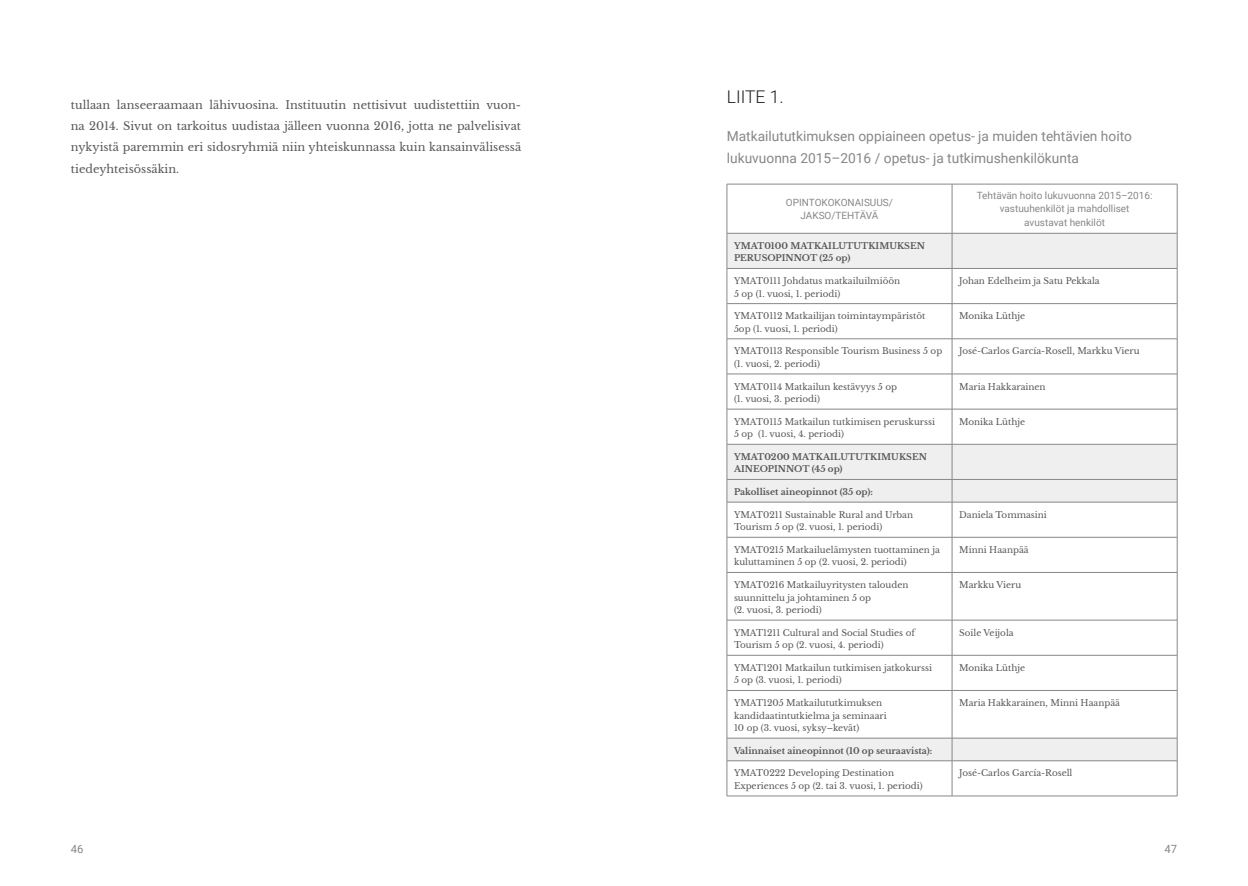
<style>
.page{position:relative;width:1248px;height:886px;background:#fff}
.page>*{position:absolute;margin:0;border:0;box-sizing:border-box;transform-origin:0 0}
.Iso_otsikko{font:300 17.5px "Roboto";color:#1d1d1b}
.Iso_otsikko-2{font:13.75px/21.2px "Roboto";color:#878787}
.Leipateksti{font:11.25px/21.2px "Libre Baskerville";color:#575756;text-align:justify}
.t1{font:11.25px "Roboto";color:#878787}
.Väliotsikko{font:10px/13.8px "Roboto";color:#878787;text-align:center}
.taulukko_nimi{font:8.75px/12.5px "Libre Baskerville";color:#575756}
.taulukko_nimi-2{font:700 8.75px/12.5px "Libre Baskerville";color:#575756}
</style>
<div class="page">
<svg style="left:727px;top:234px;width:449px;height:526px"></svg>
<hr style="left:726px;top:184px;width:1px;height:49px;background:#878787">
<hr style="left:726px;top:233px;width:1px;height:35px;background:#878787">
<hr style="left:726px;top:269px;width:1px;height:34px;background:#878787">
<hr style="left:726px;top:304px;width:1px;height:35px;background:#878787">
<hr style="left:726px;top:339px;width:1px;height:35px;background:#878787">
<hr style="left:726px;top:374px;width:1px;height:35px;background:#878787">
<hr style="left:726px;top:409px;width:1px;height:35px;background:#878787">
<hr style="left:726px;top:444px;width:1px;height:35px;background:#878787">
<svg style="left:726px;top:480px;width:1px;height:22px"></svg>
<hr style="left:726px;top:502px;width:1px;height:35px;background:#878787">
<hr style="left:726px;top:537px;width:1px;height:35px;background:#878787">
<hr style="left:726px;top:572px;width:1px;height:48px;background:#878787">
<hr style="left:726px;top:620px;width:1px;height:35px;background:#878787">
<hr style="left:726px;top:655px;width:1px;height:35px;background:#878787">
<hr style="left:726px;top:690px;width:1px;height:48px;background:#878787">
<svg style="left:726px;top:739px;width:1px;height:21px"></svg>
<hr style="left:726px;top:761px;width:1px;height:35px;background:#878787">
<hr style="left:951px;top:184px;width:1px;height:49px;background:#878787">
<hr style="left:951px;top:233px;width:1px;height:35px;background:#878787">
<hr style="left:951px;top:269px;width:1px;height:34px;background:#878787">
<hr style="left:951px;top:304px;width:1px;height:35px;background:#878787">
<hr style="left:951px;top:339px;width:1px;height:35px;background:#878787">
<hr style="left:951px;top:374px;width:1px;height:35px;background:#878787">
<hr style="left:951px;top:409px;width:1px;height:35px;background:#878787">
<hr style="left:951px;top:444px;width:1px;height:35px;background:#878787">
<svg style="left:951px;top:480px;width:1px;height:22px"></svg>
<hr style="left:951px;top:502px;width:1px;height:35px;background:#878787">
<hr style="left:951px;top:537px;width:1px;height:35px;background:#878787">
<hr style="left:951px;top:572px;width:1px;height:48px;background:#878787">
<hr style="left:951px;top:620px;width:1px;height:35px;background:#878787">
<hr style="left:951px;top:655px;width:1px;height:35px;background:#878787">
<hr style="left:951px;top:690px;width:1px;height:48px;background:#878787">
<svg style="left:951px;top:739px;width:1px;height:21px"></svg>
<hr style="left:951px;top:761px;width:1px;height:35px;background:#878787">
<hr style="left:726px;top:184px;width:225px;height:1px;background:#878787">
<hr style="left:726px;top:233px;width:225px;height:1px;background:#878787">
<hr style="left:726px;top:268px;width:225px;height:1px;background:#878787">
<hr style="left:726px;top:303px;width:225px;height:1px;background:#878787">
<hr style="left:726px;top:339px;width:225px;height:1px;background:#878787">
<hr style="left:726px;top:374px;width:225px;height:1px;background:#878787">
<hr style="left:726px;top:409px;width:225px;height:1px;background:#878787">
<hr style="left:726px;top:444px;width:225px;height:1px;background:#878787">
<hr style="left:726px;top:479px;width:225px;height:1px;background:#878787">
<hr style="left:726px;top:502px;width:225px;height:1px;background:#878787">
<hr style="left:726px;top:537px;width:225px;height:1px;background:#878787">
<hr style="left:726px;top:572px;width:225px;height:1px;background:#878787">
<hr style="left:726px;top:620px;width:225px;height:1px;background:#878787">
<hr style="left:726px;top:655px;width:225px;height:1px;background:#878787">
<hr style="left:726px;top:690px;width:225px;height:1px;background:#878787">
<hr style="left:726px;top:738px;width:225px;height:1px;background:#878787">
<hr style="left:726px;top:760px;width:225px;height:1px;background:#878787">
<hr style="left:726px;top:796px;width:225px;height:1px;background:#878787">
<hr style="left:1176px;top:184px;width:1px;height:49px;background:#878787">
<hr style="left:1176px;top:233px;width:1px;height:35px;background:#878787">
<hr style="left:1176px;top:269px;width:1px;height:34px;background:#878787">
<hr style="left:1176px;top:304px;width:1px;height:35px;background:#878787">
<hr style="left:1176px;top:339px;width:1px;height:35px;background:#878787">
<hr style="left:1176px;top:374px;width:1px;height:35px;background:#878787">
<hr style="left:1176px;top:409px;width:1px;height:35px;background:#878787">
<hr style="left:1176px;top:444px;width:1px;height:35px;background:#878787">
<svg style="left:1176px;top:480px;width:1px;height:22px"></svg>
<hr style="left:1176px;top:502px;width:1px;height:35px;background:#878787">
<hr style="left:1176px;top:537px;width:1px;height:35px;background:#878787">
<hr style="left:1176px;top:572px;width:1px;height:48px;background:#878787">
<hr style="left:1176px;top:620px;width:1px;height:35px;background:#878787">
<hr style="left:1176px;top:655px;width:1px;height:35px;background:#878787">
<hr style="left:1176px;top:690px;width:1px;height:48px;background:#878787">
<svg style="left:1176px;top:739px;width:1px;height:21px"></svg>
<hr style="left:1176px;top:761px;width:1px;height:35px;background:#878787">
<hr style="left:951px;top:184px;width:226px;height:1px;background:#878787">
<hr style="left:951px;top:233px;width:226px;height:1px;background:#878787">
<hr style="left:951px;top:268px;width:226px;height:1px;background:#878787">
<hr style="left:951px;top:303px;width:226px;height:1px;background:#878787">
<hr style="left:951px;top:339px;width:226px;height:1px;background:#878787">
<hr style="left:951px;top:374px;width:226px;height:1px;background:#878787">
<hr style="left:951px;top:409px;width:226px;height:1px;background:#878787">
<hr style="left:951px;top:444px;width:226px;height:1px;background:#878787">
<hr style="left:951px;top:479px;width:226px;height:1px;background:#878787">
<hr style="left:951px;top:502px;width:226px;height:1px;background:#878787">
<hr style="left:951px;top:537px;width:226px;height:1px;background:#878787">
<hr style="left:951px;top:572px;width:226px;height:1px;background:#878787">
<hr style="left:951px;top:620px;width:226px;height:1px;background:#878787">
<hr style="left:951px;top:655px;width:226px;height:1px;background:#878787">
<hr style="left:951px;top:690px;width:226px;height:1px;background:#878787">
<hr style="left:951px;top:738px;width:226px;height:1px;background:#878787">
<hr style="left:951px;top:760px;width:226px;height:1px;background:#878787">
<hr style="left:951px;top:796px;width:226px;height:1px;background:#878787">
<p class="Leipateksti" style="left:71px;top:94px;width:452px">tullaan lanseeraamaan lähivuosina. Instituutin nettisivut uudistettiin vuon&shy;na 2014. Sivut on tarkoitus uudistaa jälleen vuonna 2016, jotta ne palvelisivat nykyistä paremmin eri sidosryhmiä niin yhteiskunnassa kuin kansainvälisessä tiedeyhteisössäkin.</p>
<p class="Iso_otsikko" style="left:726px;top:84px;width:58px">LIITE 1.</p>
<p class="Iso_otsikko-2" style="left:726px;top:125px;width:406px">Matkailututkimuksen oppiaineen opetus- ja muiden tehtävien hoito lukuvuonna 2015–2016 / opetus- ja tutkimushenkilökunta</p>
<p class="Väliotsikko" style="left:785px;top:195px;width:108px">OPINTOKOKONAISUUS/<br>JAKSO/TEHTÄVÄ</p>
<p class="Väliotsikko" style="left:976px;top:188px;width:177px">Tehtävän hoito lukuvuonna 2015–2016: vastuuhenkilöt ja mahdolliset<br>avustavat henkilöt</p>
<p class="taulukko_nimi-2" style="left:734px;top:239px;width:192px">YMAT0100 MATKAILUTUTKIMUKSEN<br>PERUSOPINNOT (25 op)</p>
<p class="taulukko_nimi" style="left:734px;top:275px;width:168px">YMAT0111 Johdatus matkailuilmiöön<br>5 op (1. vuosi, 1. periodi)</p>
<p class="taulukko_nimi" style="left:959px;top:275px;width:142px">Johan Edelheim ja Satu Pekkala</p>
<p class="taulukko_nimi" style="left:734px;top:310px;width:193px">YMAT0112 Matkailijan toimintaympäristöt<br>5op (1. vuosi, 1. periodi)</p>
<p class="taulukko_nimi" style="left:959px;top:310px;width:67px">Monika Lüthje</p>
<p class="taulukko_nimi" style="left:734px;top:345px;width:210px">YMAT0113 Responsible Tourism Business 5 op (1. vuosi, 2. periodi)</p>
<p class="taulukko_nimi" style="left:959px;top:345px;width:182px">José-Carlos García-Rosell, Markku Vieru</p>
<p class="taulukko_nimi" style="left:734px;top:380px;width:164px">YMAT0114 Matkailun kestävyys 5 op (1. vuosi, 3. periodi)</p>
<p class="taulukko_nimi" style="left:959px;top:380px;width:88px">Maria Hakkarainen</p>
<p class="taulukko_nimi" style="left:734px;top:415px;width:202px">YMAT0115 Matkailun tutkimisen peruskurssi<br>5 op (1. vuosi, 4. periodi)</p>
<p class="taulukko_nimi" style="left:959px;top:415px;width:67px">Monika Lüthje</p>
<p class="taulukko_nimi-2" style="left:734px;top:450px;width:194px">YMAT0200 MATKAILUTUTKIMUKSEN<br>AINEOPINNOT (45 op)</p>
<p class="taulukko_nimi-2" style="left:734px;top:486px;width:140px">Pakolliset aineopinnot (35 op):</p>
<p class="taulukko_nimi" style="left:734px;top:508px;width:181px">YMAT0211 Sustainable Rural and Urban<br>Tourism 5 op (2. vuosi, 1. periodi)</p>
<p class="taulukko_nimi" style="left:959px;top:508px;width:89px">Daniela Tommasini</p>
<p class="taulukko_nimi" style="left:734px;top:543px;width:207px">YMAT0215 Matkailuelämysten tuottaminen ja kuluttaminen 5 op (2. vuosi, 2. periodi)</p>
<p class="taulukko_nimi" style="left:959px;top:543px;width:71px">Minni Haanpää</p>
<p class="taulukko_nimi" style="left:734px;top:579px;width:176px">YMAT0216 Matkailuyritysten talouden suunnittelu ja johtaminen 5 op<br>(2. vuosi, 3. periodi)</p>
<p class="taulukko_nimi" style="left:959px;top:579px;width:64px">Markku Vieru</p>
<p class="taulukko_nimi" style="left:734px;top:626px;width:182px">YMAT1211 Cultural and Social Studies of<br>Tourism 5 op (2. vuosi, 4. periodi)</p>
<p class="taulukko_nimi" style="left:959px;top:626px;width:56px">Soile Veijola</p>
<p class="taulukko_nimi" style="left:734px;top:661px;width:199px">YMAT1201 Matkailun tutkimisen jatkokurssi<br>5 op (3. vuosi, 1. periodi)</p>
<p class="taulukko_nimi" style="left:959px;top:661px;width:67px">Monika Lüthje</p>
<p class="taulukko_nimi" style="left:734px;top:697px;width:154px">YMAT1205 Matkailututkimuksen kandidaatintutkielma ja seminaari<br>10 op (3. vuosi, syksy–kevät)</p>
<p class="taulukko_nimi" style="left:959px;top:697px;width:162px">Maria Hakkarainen, Minni Haanpää</p>
<p class="taulukko_nimi-2" style="left:734px;top:744px;width:200px">Valinnaiset aineopinnot (10 op seuraavista):</p>
<p class="taulukko_nimi" style="left:734px;top:767px;width:190px">YMAT0222 Developing Destination<br>Experiences 5 op (2. tai 3. vuosi, 1. periodi)</p>
<p class="taulukko_nimi" style="left:959px;top:767px;width:115px">José-Carlos García-Rosell</p>
<p class="t1" style="left:71px;top:841px;width:14px">46</p>
<p class="t1" style="left:1164px;top:841px;width:14px">47</p>
</div>
